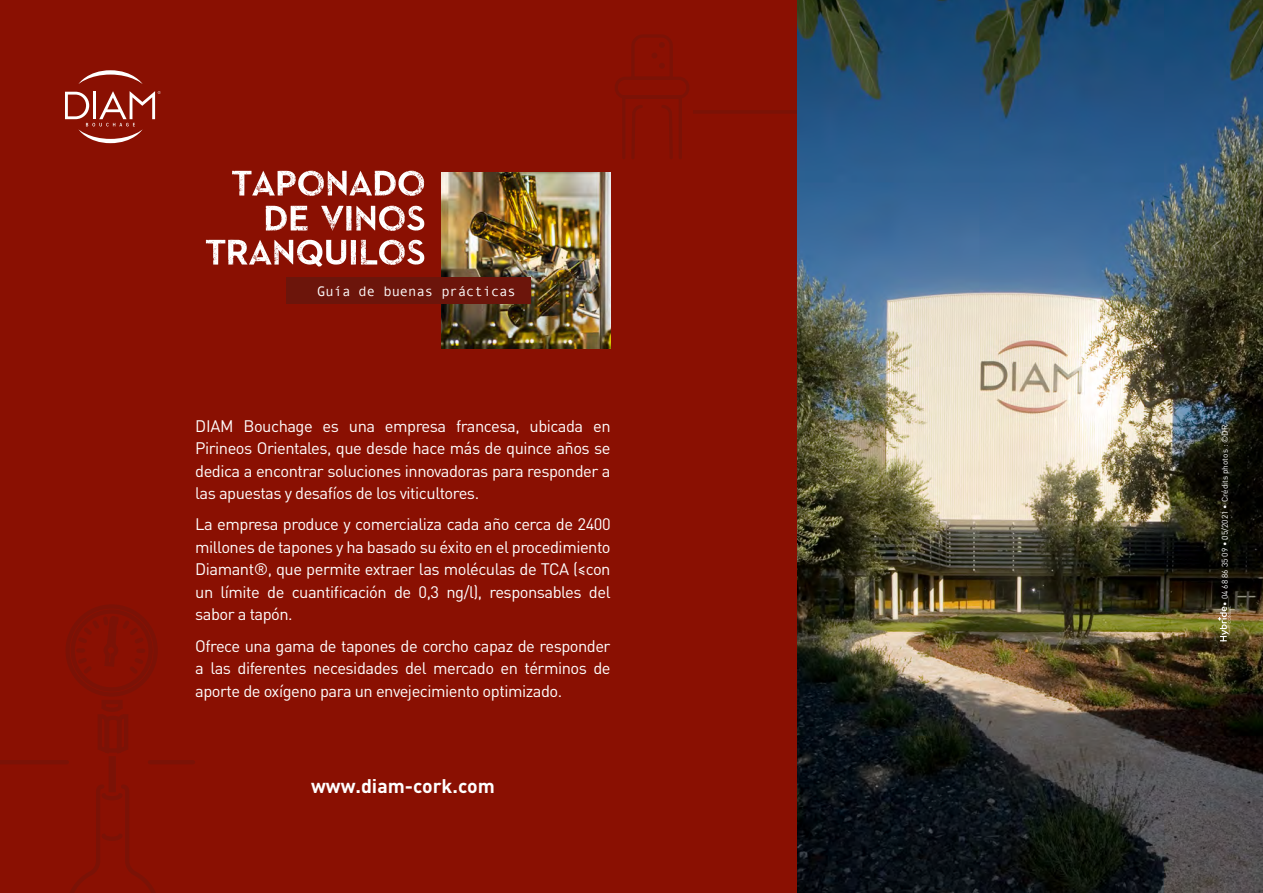
<style>
.page{position:relative;width:1263px;height:893px;background:#8a1002}
.page>*{position:absolute;margin:0;border:0;box-sizing:border-box;transform-origin:0 0}
.t1{font:700 19.5px "DIN Pro";color:#fff}
.t2{font:16.5px/22.5px "DIN Pro";letter-spacing:-.03em;color:#fff;text-align:justify}
.t3{font:13.8px "Andale Mono";color:#fff}
.t4{font:8.25px "DIN Pro";color:#fff}
</style>
<div class="page">
<hr style="left:693px;top:110px;width:130px;height:4px;background:#7b1205">
<svg style="left:615px;top:35px;width:74px;height:124px"></svg>
<svg style="left:66px;top:605px;width:92px;height:288px"></svg>
<hr style="left:150px;top:760px;width:43px;height:4px;background:#7b1206">
<hr style="left:0;top:760px;width:67px;height:4px;background:#7b1206">
<img style="left:797px;top:0;width:466px;height:893px">
<svg style="left:1217px;top:606px;width:14px;height:35px"></svg>
<img style="left:442px;top:173px;width:169px;height:176px">
<div style="left:286px;top:278px;width:244px;height:26px;background:#6c150b"></div>
<svg style="left:78px;top:70px;width:65px;height:14px"></svg>
<svg style="left:65px;top:91px;width:96px;height:52px"></svg>
<svg style="left:206px;top:240px;width:218px;height:26px"></svg>
<svg style="left:266px;top:206px;width:158px;height:25px"></svg>
<svg style="left:232px;top:171px;width:192px;height:25px"></svg>
<p class="t3" style="left:317px;top:282px;width:200px">Guía de buenas prácticas</p>
<p class="t2" style="left:195px;top:414px;width:417px">DIAM Bouchage es una empresa francesa, ubicada en Pirineos Orientales, que desde hace más de quince años se dedica a encontrar soluciones innovadoras para responder a las apuestas y desafíos de los viticultores.</p>
<p class="t2" style="left:195px;top:513px;width:417px">La empresa produce y comercializa cada año cerca de 2400 millones de tapones y ha basado su éxito en el procedimiento Diamant®, que permite extraer las moléculas de TCA (≤con un límite de cuantificación de 0,3 ng/l), responsables del sabor a tapón.</p>
<p class="t2" style="left:195px;top:634px;width:417px">Ofrece una gama de tapones de corcho capaz de responder a las diferentes necesidades del mercado en términos de aporte de oxígeno para un envejecimiento optimizado.</p>
<p class="t1" style="left:311px;top:773px;width:185px">www.diam-cork.com</p>
<p class="t4" style="left:1219px;top:606px;width:183px;rotate:-90deg">• 04 68 86 35 09 • 05/2021 • Crédits photos : ©DR</p>
</div>
